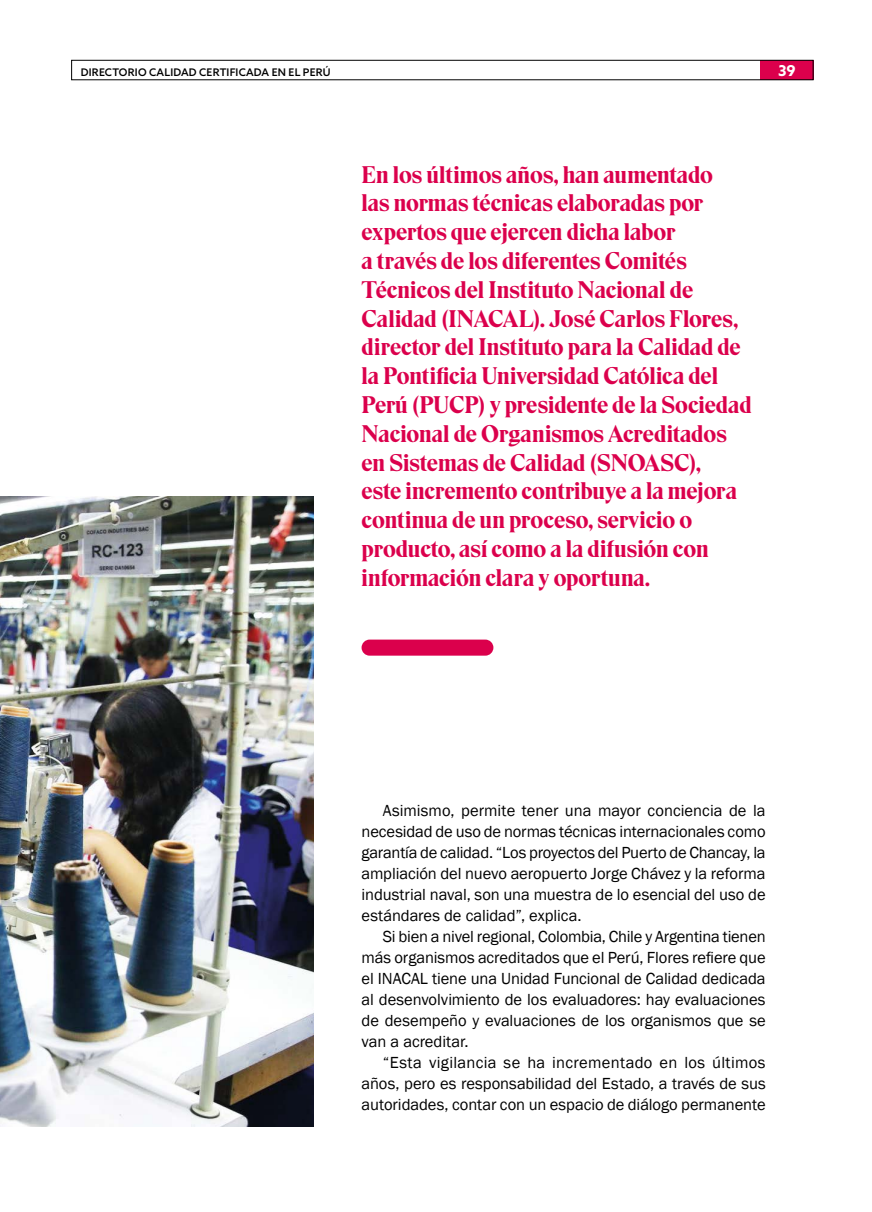
<style>
.page{position:relative;width:872px;height:1212px;background:#fff}
.page>*{position:absolute;margin:0;border:0;box-sizing:border-box;transform-origin:0 0}
.t1{font:500 24px/28.8px "Eksell Display";letter-spacing:-.005em;color:#db004c}
.t2{font:16.5px/21px "Franklin Gothic";letter-spacing:-.005em;color:#000;text-align:justify}
.t3{font:700 15px "Azo Sans";color:#fff}
.t4{font:500 10.5px "Azo Sans";letter-spacing:.02em;color:#000}
</style>
<div class="page">
<div style="left:760px;top:60px;width:53px;height:20px;background:#db004c"></div>
<div style="left:71px;top:60px;width:742px;height:20px;border:1px solid #000"></div>
<img style="left:0;top:497px;width:314px;height:630px">
<div style="left:361px;top:639px;width:132px;height:17px;background:#db004c;border-radius:8px"></div>
<p class="t4" style="left:81px;top:66px;width:251px">DIRECTORIO CALIDAD CERTIFICADA EN EL PERÚ</p>
<p class="t3" style="left:778px;top:61px;width:19px">39</p>
<p class="t1" style="left:361px;top:160px;width:391px">En los últimos años, han aumentado<br>las normas técnicas elaboradas por expertos que ejercen dicha labor<br>a través de los diferentes Comités Técnicos del Instituto Nacional de Calidad (INACAL). José Carlos Flores, director del Instituto para la Calidad de la Pontificia Universidad Católica del Perú (PUCP) y presidente de la Sociedad Nacional de Organismos Acreditados en Sistemas de Calidad (SNOASC),<br>este incremento contribuye a la mejora continua de un proceso, servicio o producto, así como a la difusión con información clara y oportuna.</p>
<p class="t2" style="left:361px;top:800px;width:405px;text-indent:21px">Asimismo, permite tener una mayor conciencia de la necesidad de uso de normas técnicas internacionales como garantía de calidad. “Los proyectos del Puerto de Chancay, la ampliación del nuevo aeropuerto Jorge Chávez y la reforma industrial naval, son una muestra de lo esencial del uso de estándares de calidad”, explica.</p>
<p class="t2" style="left:361px;top:926px;width:405px;text-indent:21px">Si bien a nivel regional, Colombia, Chile y Argentina tienen más organismos acreditados que el Perú, Flores refiere que el INACAL tiene una Unidad Funcional de Calidad dedicada al desenvolvimiento de los evaluadores: hay evaluaciones de desempeño y evaluaciones de los organismos que se van a acreditar.</p>
<p class="t2" style="left:361px;top:1052px;width:405px;text-indent:21px">“Esta vigilancia se ha incrementado en los últimos años, pero es responsabilidad del Estado, a través de sus autoridades, contar con un espacio de diálogo permanente</p>
</div>
